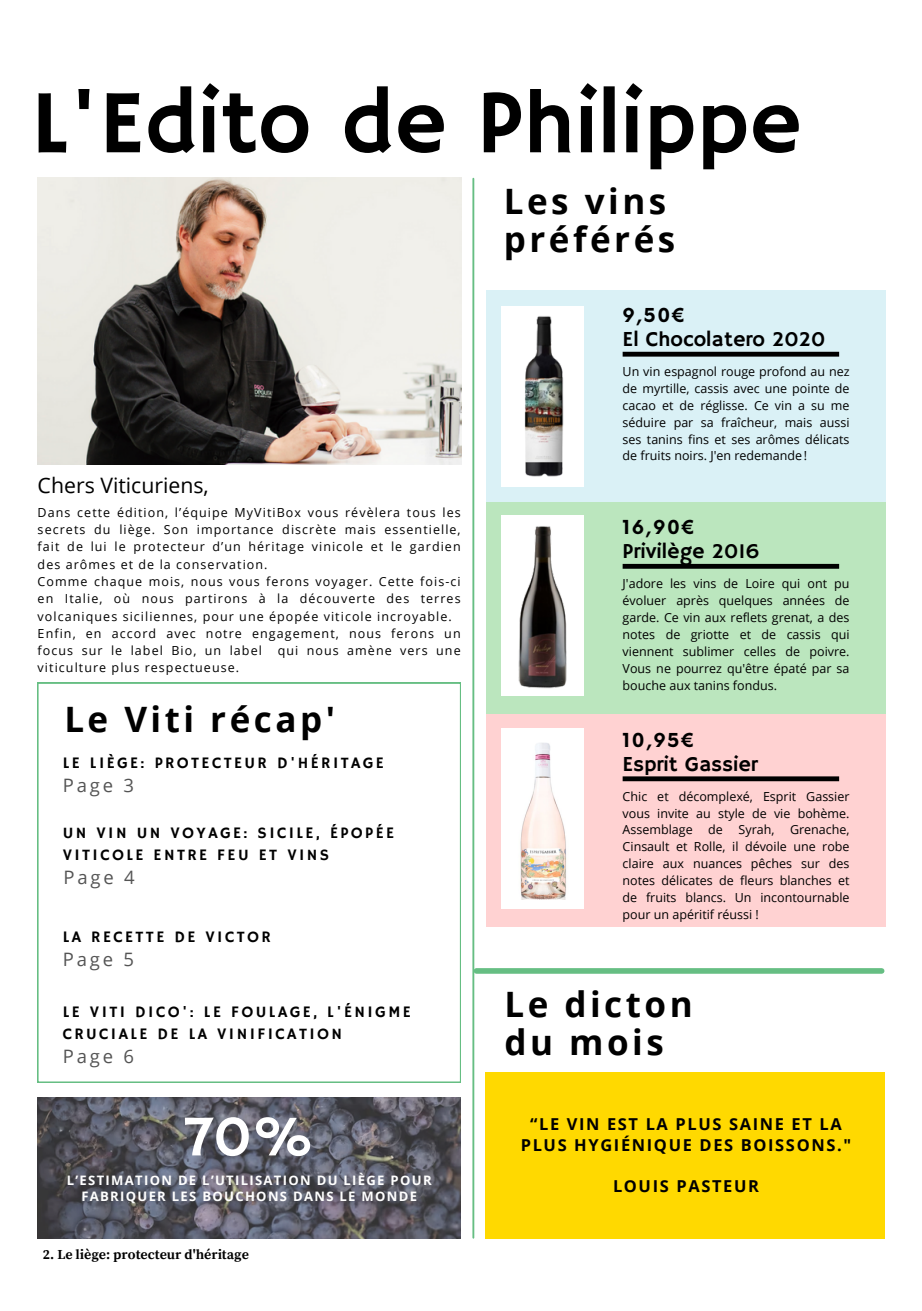
<style>
.page{position:relative;width:922px;height:1311px;background:#fff}
.page>*{position:absolute;margin:0;border:0;box-sizing:border-box;transform-origin:0 0}
.t1{font:90.62px "Hammersmith One";color:#000}
.t2{font:57.88px "Hammersmith One";color:#fff}
.t3{font:700 35px/38.5px "Open Sans";letter-spacing:.1em;color:#000}
.t4{font:21.38px "Hammersmith One";color:#000}
.t5{font:21.25px "Open Sans";color:#000}
.t6{font:700 18.75px "Now";letter-spacing:.08em;color:#000}
.t7{font:18.5px "Open Sans";letter-spacing:.15em;color:#545454}
.t8{font:700 16.38px/20.6px "Open Sans";letter-spacing:.1em;color:#000;text-align:center}
.t9{font:16px/21.5px "Hammersmith One";letter-spacing:.15em;color:#000}
.t10{font:700 13.75px "Source Serif Pro";color:#000}
.t11{font:700 13px "Open Sans";letter-spacing:.1em;color:#fff}
.t12{font:12.5px/16.9px "Open Sans";letter-spacing:.085em;color:#000;text-align:justify}
</style>
<div class="page">
<img style="left:37px;top:178px;width:424px;height:287px">
<hr style="left:472px;top:179px;width:2px;height:1058px;background:#66be83">
<div style="left:476px;top:968px;width:405px;height:5px;background:#66be83"></div>
<img style="left:38px;top:1097px;width:422px;height:142px">
<svg style="left:38px;top:683px;width:422px;height:399px"></svg>
<div style="left:485px;top:1072px;width:399px;height:167px;background:#ffd900"></div>
<div style="left:486px;top:290px;width:399px;height:212px;background:#daf1f6"></div>
<div style="left:502px;top:306px;width:82px;height:181px;background:#fff"></div>
<div style="left:622px;top:352px;width:217px;height:5px;background:#000"></div>
<div style="left:486px;top:502px;width:399px;height:213px;background:#bbe6be"></div>
<div style="left:502px;top:515px;width:82px;height:181px;background:#fff"></div>
<div style="left:622px;top:564px;width:217px;height:5px;background:#000"></div>
<div style="left:486px;top:714px;width:399px;height:213px;background:#ffd2d2"></div>
<div style="left:502px;top:728px;width:82px;height:181px;background:#fff"></div>
<img style="left:520px;top:743px;width:46px;height:156px">
<div style="left:622px;top:776px;width:217px;height:5px;background:#000"></div>
<img style="left:524px;top:316px;width:40px;height:161px">
<img style="left:518px;top:526px;width:49px;height:163px">
<h6 class="t1" style="left:31px;top:71px;width:772px">L'Edito de Philippe</h6>
<h6 class="t3" style="left:504px;top:181px;width:173px">Les vins préférés</h6>
<h5 class="t6" style="left:622px;top:305px;width:64px">9,50€</h5>
<p class="t4" style="left:622px;top:327px;width:204px">El Chocolatero 2020</p>
<p class="t5" style="left:38px;top:471px;width:173px">Chers Viticuriens,</p>
<h3 class="t12" style="left:38px;top:503px;width:424px;line-height:17.2px">Dans cette édition, l’équipe MyVitiBox vous révèlera tous les secrets du liège. Son importance discrète mais essentielle, fait de lui le protecteur d’un héritage vinicole et le gardien des arômes et de la conservation.</h3>
<p class="t12" style="left:38px;top:572px;width:424px;line-height:17.2px">Comme chaque mois, nous vous ferons voyager. Cette fois-ci en Italie, où nous partirons à la découverte des terres volcaniques siciliennes, pour une épopée viticole incroyable.</p>
<h6 class="t12" style="left:38px;top:624px;width:424px;line-height:17.2px">Enfin, en accord avec notre engagement, nous ferons un focus sur le label Bio, un label</h6>
<h6 class="t12" style="left:278px;top:642px;width:184px">qui nous amène vers une</h6>
<h6 class="t12" style="left:38px;top:659px;width:203px">viticulture plus respectueuse.</h6>
<h1 class="t3" style="left:64px;top:699px;width:272px">Le Viti récap'</h1>
<p class="t9" style="left:63px;top:753px;width:323px">LE LIÈGE: PROTECTEUR D'HÉRITAGE</p>
<h2 class="t7" style="left:63px;top:772px;width:73px">Page 3</h2>
<h4 class="t9" style="left:63px;top:823px;width:333px">UN VIN UN VOYAGE: SICILE, ÉPOPÉE<br>VITICOLE ENTRE FEU ET VINS</h4>
<p class="t7" style="left:64px;top:863px;width:73px">Page 4</p>
<p class="t9" style="left:63px;top:927px;width:209px">LA RECETTE DE VICTOR</p>
<p class="t7" style="left:63px;top:946px;width:73px">Page 5</p>
<h3 class="t9" style="left:63px;top:1002px;width:349px">LE VITI DICO': LE FOULAGE, L'ÉNIGME<br>CRUCIALE DE LA VINIFICATION</h3>
<p class="t7" style="left:63px;top:1043px;width:73px">Page 6</p>
<p class="t2" style="left:184px;top:1103px;width:132px">70%</p>
<h5 class="t11" style="left:81px;top:1187px;width:337px">FABRIQUER LES BOUCHONS DANS LE MONDE</h5>
<h5 class="t11" style="left:67px;top:1170px;width:366px">L’ESTIMATION DE L’UTILISATION DU LIÈGE POUR</h5>
<p class="t10" style="left:43px;top:1246px;width:207px">2. Le liège: protecteur d'héritage</p>
<h3 class="t12" style="left:622px;top:363px;width:228px">Un vin espagnol rouge profond au nez de myrtille, cassis avec une pointe de cacao et de réglisse. Ce vin a su me séduire par sa fraîcheur, mais aussi ses tanins fins et ses arômes délicats de fruits noirs. J'en redemande!</h3>
<h4 class="t6" style="left:622px;top:517px;width:74px">16,90€</h4>
<p class="t4" style="left:622px;top:539px;width:139px">Privilège 2016</p>
<h4 class="t12" style="left:622px;top:575px;width:228px">J'adore les vins de Loire qui ont pu évoluer après quelques années de garde. Ce vin aux reflets grenat, a des notes de griotte et de cassis qui viennent sublimer celles de poivre.<br>Vous ne pourrez qu'être épaté par sa bouche aux tanins fondus.</h4>
<p class="t6" style="left:622px;top:730px;width:74px">10,95€</p>
<p class="t4" style="left:622px;top:751px;width:137px">Esprit Gassier</p>
<p class="t12" style="left:622px;top:787px;width:228px">Chic et décomplexé, Esprit Gassier vous invite au style de vie bohème.<br>Assemblage de Syrah, Grenache, Cinsault et Rolle, il dévoile une robe claire aux nuances pêches sur des notes délicates de fleurs blanches et de fruits blancs. Un incontournable pour un apéritif réussi !</p>
<p class="t3" style="left:504px;top:984px;width:190px">Le dicton du mois</p>
<p class="t8" style="left:521px;top:1113px;width:332px">“LE VIN EST LA PLUS SAINE ET LA<br>PLUS HYGIÉNIQUE DES BOISSONS."</p>
<h6 class="t8" style="left:613px;top:1175px;width:147px">LOUIS PASTEUR</h6>
</div>
